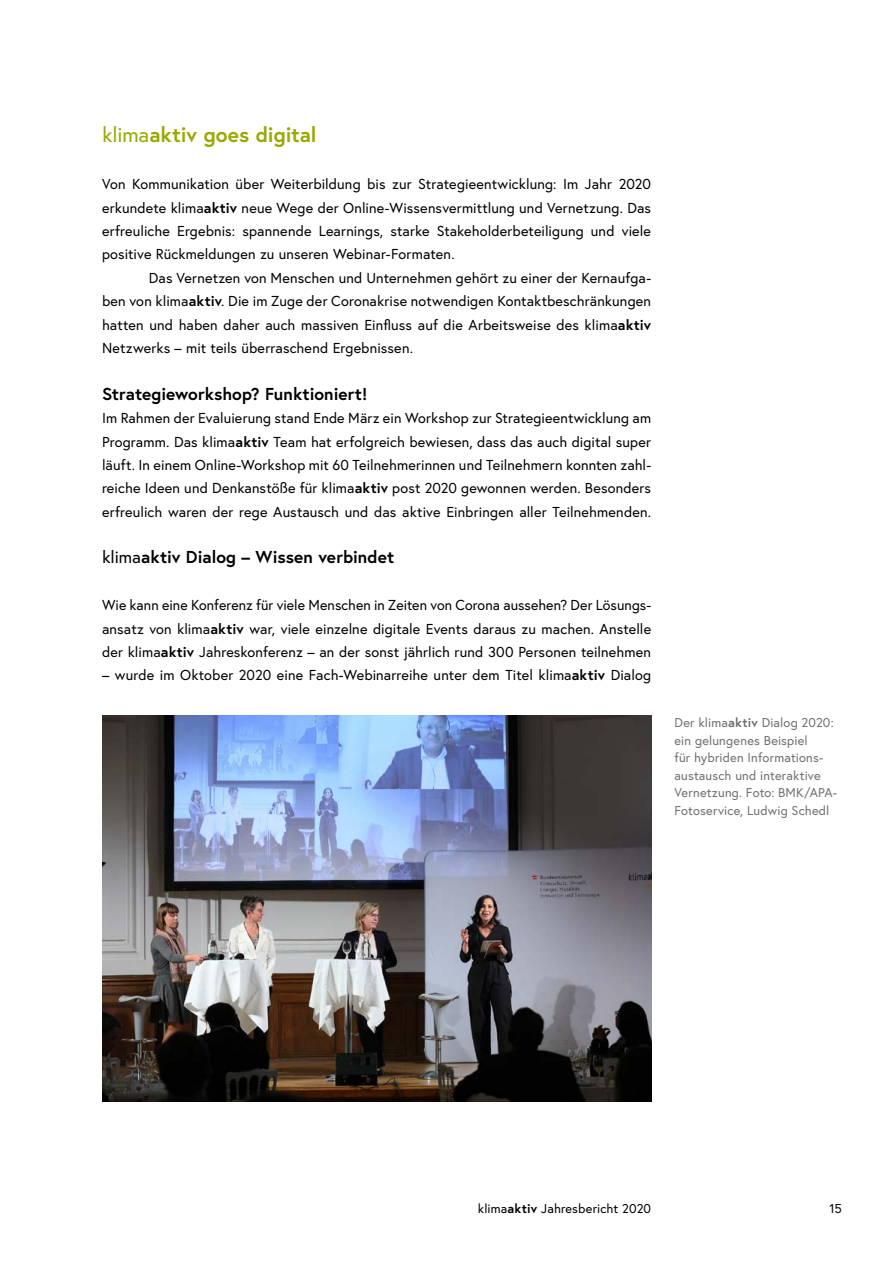
<style>
.page{position:relative;width:893px;height:1263px;background:#fff}
.page>*{position:absolute;margin:0;border:0;box-sizing:border-box;transform-origin:0 0}
.h2_ohne_Nummerierung{font:700 21px "Europa Austria";color:#98a900}
.p_Abstand_danach{font:700 17.25px "Europa Austria";letter-spacing:.005em;color:#000}
.h3_ohne_Nummerierung{font:700 17.25px "Europa Austria";color:#000}
.p_Abstand_danach-2{font:14.4px/23.4px "Europa Austria";letter-spacing:.01em;color:#000;text-align:justify}
.p_Erstzeileneinzug_A{font:14.4px/23.4px "Europa Austria";letter-spacing:.01em;color:#000;text-align:justify}
.t1{font:12.75px/17.5px "Europa Austria";letter-spacing:.015em;color:#6f6f6e}
.t2{font:12.75px "Europa Austria";letter-spacing:.01em;color:#000}
.s1{font-weight:400}
.s2{font-weight:700}
</style>
<div class="page">
<img style="left:102px;top:716px;width:549px;height:385px">
<h2 class="h2_ohne_Nummerierung" style="left:102px;top:121px;width:216px"><span class="s1">klima</span>aktiv goes digital</h2>
<p class="p_Abstand_danach-2" style="left:102px;top:172px;width:551px">Von Kommunikation über Weiterbildung bis zur Strategieentwicklung: Im Jahr 2020 erkundete klima<span class="s2">aktiv</span> neue Wege der Online-Wissensvermittlung und Vernetzung. Das erfreuliche Ergebnis: spannende Learnings, starke Stakeholderbeteiligung und viele positive Rückmeldungen zu unseren Webinar-Formaten.</p>
<p class="p_Erstzeileneinzug_A" style="left:102px;top:266px;width:551px;text-indent:47px">Das Vernetzen von Menschen und Unternehmen gehört zu einer der Kernaufga&shy;ben von klima<span class="s2">aktiv</span>. Die im Zuge der Coronakrise notwendigen Kontaktbeschränkungen hatten und haben daher auch massiven Einfluss auf die Arbeitsweise des klima<span class="s2">aktiv </span>Netzwerks – mit teils überraschend Ergebnissen.</p>
<h3 class="h3_ohne_Nummerierung" style="left:102px;top:382px;width:267px">Strategieworkshop? Funktioniert!</h3>
<p class="p_Abstand_danach-2" style="left:102px;top:406px;width:551px">Im Rahmen der Evaluierung stand Ende März ein Workshop zur Strategieentwicklung am Programm. Das klima<span class="s2">aktiv</span> Team hat erfolgreich bewiesen, dass das auch digital super läuft. In einem Online-Workshop mit 60 Teilnehmerinnen und Teilnehmern konnten zahl&shy;reiche Ideen und Denkanstöße für klima<span class="s2">aktiv</span> post 2020 gewonnen werden. Besonders erfreulich waren der rege Austausch und das aktive Einbringen aller Teilnehmenden.</p>
<p class="p_Abstand_danach" style="left:102px;top:546px;width:294px"><span class="s1">klima</span>aktiv Dialog – Wissen verbindet</p>
<p class="p_Abstand_danach-2" style="left:102px;top:593px;width:551px">Wie kann eine Konferenz für viele Menschen in Zeiten von Corona aussehen? Der Lösungs&shy;ansatz von klima<span class="s2">aktiv</span> war, viele einzelne digitale Events daraus zu machen. Anstelle der klima<span class="s2">aktiv</span> Jahreskonferenz – an der sonst jährlich rund 300 Personen teilnehmen</p>
<p class="p_Abstand_danach-2" style="left:102px;top:663px;width:551px">– wurde im Oktober 2020 eine Fach-Webinarreihe unter dem Titel klima<span class="s2">aktiv</span> Dialog</p>
<p class="t1" style="left:674px;top:714px;width:164px">Der klima<span class="s2">aktiv</span> Dialog 2020: ein gelungenes Beispiel<br>für hybriden Informations&shy;austausch und interaktive<br>Vernetzung. Foto: BMK/APA-<br>Fotoservice, Ludwig Schedl</p>
<p class="t2" style="left:478px;top:1200px;width:175px">klima<span class="s2">aktiv</span> Jahresbericht 2020</p>
<p class="t2" style="left:829px;top:1200px;width:14px">15</p>
</div>
